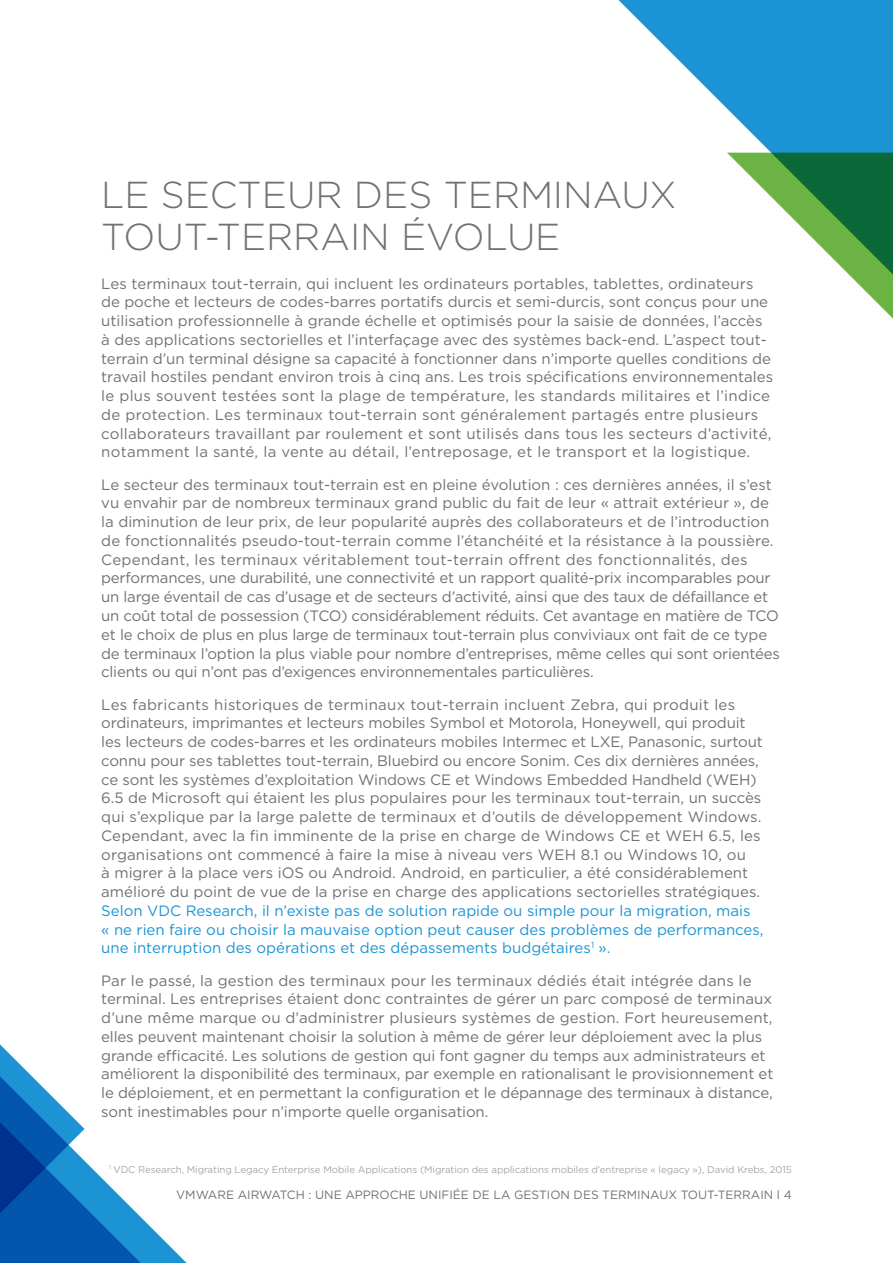
<style>
.page{position:relative;width:893px;height:1263px;background:#fff}
.page>*{position:absolute;margin:0;border:0;box-sizing:border-box;transform-origin:0 0}
.t1{font:300 37.5px/42px "Gotham";color:#717074}
.body{font:15px/18.8px "Gotham";color:#717074}
.body-2{font:12px "Gotham";color:#717074}
.body-3{font:9.75px "Gotham";letter-spacing:-.01em;color:#a7a6a9}
.s1{color:#1c94d3}
</style>
<div class="page">
<svg style="left:618px;top:0;width:275px;height:153px;fill:#1c94d3"></svg>
<svg style="left:727px;top:153px;width:166px;height:166px"></svg>
<svg style="left:85px;top:1161px;width:102px;height:102px"></svg>
<svg style="left:0;top:1044px;width:85px;height:219px"></svg>
<p class="t1" style="left:101px;top:173px;width:577px">LE SECTEUR DES TERMINAUX<br>TOUT-TERRAIN ÉVOLUE</p>
<p class="body" style="left:101px;top:274px;width:673px">Les terminaux tout-terrain, qui incluent les ordinateurs portables, tablettes, ordinateurs de poche et lecteurs de codes-barres portatifs durcis et semi-durcis, sont conçus pour une utilisation professionnelle à grande échelle et optimisés pour la saisie de données, l’accès à des applications sectorielles et l’interfaçage avec des systèmes back-end. L’aspect tout&shy;terrain d’un terminal désigne sa capacité à fonctionner dans n’importe quelles conditions de travail hostiles pendant environ trois à cinq ans. Les trois spécifications environnementales le plus souvent testées sont la plage de température, les standards militaires et l’indice de protection. Les terminaux tout-terrain sont généralement partagés entre plusieurs collaborateurs travaillant par roulement et sont utilisés dans tous les secteurs d’activité, notamment la santé, la vente au détail, l’entreposage, et le transport et la logistique.</p>
<p class="body" style="left:101px;top:475px;width:680px">Le secteur des terminaux tout-terrain est en pleine évolution : ces dernières années, il s’est vu envahir par de nombreux terminaux grand public du fait de leur « attrait extérieur », de la diminution de leur prix, de leur popularité auprès des collaborateurs et de l’introduction de fonctionnalités pseudo-tout-terrain comme l’étanchéité et la résistance à la poussière.<br>Cependant, les terminaux véritablement tout-terrain offrent des fonctionnalités, des performances, une durabilité, une connectivité et un rapport qualité-prix incomparables pour un large éventail de cas d’usage et de secteurs d’activité, ainsi que des taux de défaillance et un coût total de possession (TCO) considérablement réduits. Cet avantage en matière de TCO et le choix de plus en plus large de terminaux tout-terrain plus conviviaux ont fait de ce type de terminaux l’option la plus viable pour nombre d’entreprises, même celles qui sont orientées clients ou qui n’ont pas d’exigences environnementales particulières.</p>
<p class="body" style="left:101px;top:694px;width:664px">Les fabricants historiques de terminaux tout-terrain incluent Zebra, qui produit les ordinateurs, imprimantes et lecteurs mobiles Symbol et Motorola, Honeywell, qui produit les lecteurs de codes-barres et les ordinateurs mobiles Intermec et LXE, Panasonic, surtout connu pour ses tablettes tout-terrain, Bluebird ou encore Sonim. Ces dix dernières années, ce sont les systèmes d’exploitation Windows CE et Windows Embedded Handheld (WEH)<br>6.5 de Microsoft qui étaient les plus populaires pour les terminaux tout-terrain, un succès qui s’explique par la large palette de terminaux et d’outils de développement Windows.<br>Cependant, avec la fin imminente de la prise en charge de Windows CE et WEH 6.5, les organisations ont commencé à faire la mise à niveau vers WEH 8.1 ou Windows 10, ou<br>à migrer à la place vers iOS ou Android. Android, en particulier, a été considérablement amélioré du point de vue de la prise en charge des applications sectorielles stratégiques.<br><span class="s1">Selon VDC Research, il n’existe pas de solution rapide ou simple pour la migration, mais<br>« ne rien faire ou choisir la mauvaise option peut causer des problèmes de performances, une interruption des opérations et des dépassements budgétaires</span><sup>1</sup> <span class="s1">».</span></p>
<p class="body" style="left:101px;top:970px;width:674px">Par le passé, la gestion des terminaux pour les terminaux dédiés était intégrée dans le terminal. Les entreprises étaient donc contraintes de gérer un parc composé de terminaux d’une même marque ou d’administrer plusieurs systèmes de gestion. Fort heureusement, elles peuvent maintenant choisir la solution à même de gérer leur déploiement avec la plus grande efficacité. Les solutions de gestion qui font gagner du temps aux administrateurs et améliorent la disponibilité des terminaux, par exemple en rationalisant le provisionnement et le déploiement, et en permettant la configuration et le dépannage des terminaux à distance, sont inestimables pour n’importe quelle organisation.</p>
<p class="body-3" style="left:109px;top:1163px;width:684px"><sup>1</sup> VDC Research, Migrating Legacy Enterprise Mobile Applications (Migration des applications mobiles d’entreprise « legacy »), David Krebs, 2015</p>
<p class="body-2" style="left:176px;top:1187px;width:617px">VMWARE AIRWATCH : UNE APPROCHE UNIFIÉE DE LA GESTION DES TERMINAUX TOUT-TERRAIN l 4</p>
</div>
